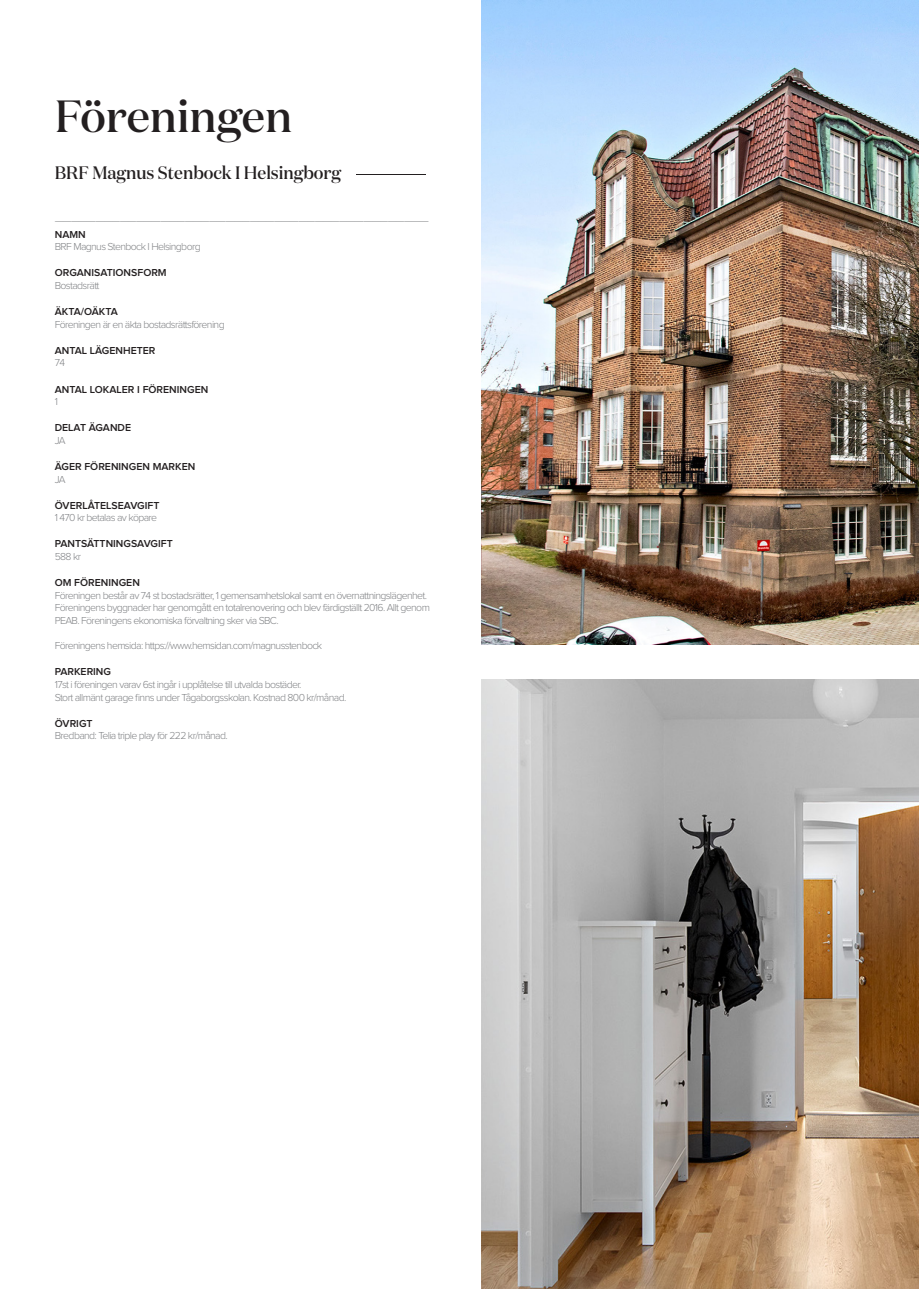
<style>
.page{position:relative;width:919px;height:1289px;background:#fff}
.page>*{position:absolute;margin:0;border:0;box-sizing:border-box;transform-origin:0 0}
.t1{font:500 45px "Domaine Disp";color:#231f20}
.t2{font:500 18px "Domaine Disp";color:#231f20;scale:.95 1}
.t3{font:300 10.5px/12.6px "Proxima Nova";letter-spacing:-.06em;color:#808285}
.t4{font:600 10.5px "Proxima Nova";color:#231f20}
</style>
<div class="page">
<hr style="left:58px;top:174px;width:368px;height:1px;background:#231f20">
<div style="left:55px;top:159px;width:300px;height:39px;background:#fff"></div>
<img style="left:481px;top:0;width:437px;height:644px">
<img style="left:481px;top:679px;width:437px;height:609px">
<h1 class="t1" style="left:55px;top:88px;width:239px">Föreningen</h1>
<h2 class="t2" style="left:55px;top:161px;width:303px">BRF Magnus Stenbock I Helsingborg</h2>
<p class="t3" style="left:55px;top:214px;width:375px">——————————————————————————————————————————————</p>
<p class="t4" style="left:55px;top:229px;width:32px">NAMN</p>
<p class="t3" style="left:55px;top:241px;width:147px">BRF Magnus Stenbock I Helsingborg</p>
<p class="t4" style="left:55px;top:268px;width:113px">ORGANISATIONSFORM</p>
<p class="t3" style="left:55px;top:279px;width:46px">Bostadsrätt</p>
<p class="t4" style="left:55px;top:307px;width:65px">ÄKTA/OÄKTA</p>
<p class="t3" style="left:55px;top:318px;width:171px">Föreningen är en äkta bostadsrättsförening</p>
<p class="t4" style="left:55px;top:345px;width:102px">ANTAL LÄGENHETER</p>
<p class="t3" style="left:55px;top:357px;width:12px">74</p>
<p class="t4" style="left:55px;top:384px;width:155px">ANTAL LOKALER I FÖRENINGEN</p>
<p class="t3" style="left:55px;top:395px;width:5px">1</p>
<p class="t4" style="left:55px;top:423px;width:78px">DELAT ÄGANDE</p>
<p class="t3" style="left:55px;top:434px;width:12px">JA</p>
<p class="t4" style="left:55px;top:462px;width:142px">ÄGER FÖRENINGEN MARKEN</p>
<p class="t3" style="left:55px;top:473px;width:12px">JA</p>
<p class="t4" style="left:55px;top:500px;width:106px">ÖVERLÅTELSEAVGIFT</p>
<p class="t3" style="left:55px;top:511px;width:104px">1 470 kr betalas av köpare</p>
<p class="t4" style="left:55px;top:539px;width:119px">PANTSÄTTNINGSAVGIFT</p>
<p class="t3" style="left:55px;top:550px;width:28px">588 kr</p>
<p class="t4" style="left:55px;top:578px;width:87px">OM FÖRENINGEN</p>
<p class="t3" style="left:55px;top:589px;width:376px">Föreningen består av 74 st bostadsrätter, 1 gemensamhetslokal samt en övernattningslägenhet.<br>Föreningens byggnader har genomgått en totalrenovering och blev färdigställt 2016. Allt genom<br>PEAB. Föreningens ekonomiska förvaltning sker via SBC.</p>
<p class="t3" style="left:55px;top:639px;width:269px">Föreningens hemsida: https://www.hemsidan.com/magnusstenbock</p>
<p class="t4" style="left:55px;top:667px;width:58px">PARKERING</p>
<p class="t3" style="left:55px;top:678px;width:293px">17st i föreningen varav 6st ingår i upplåtelse till utvalda bostäder.<br>Stort allmänt garage finns under Tågaborgsskolan. Kostnad 800 kr/månad.</p>
<p class="t4" style="left:55px;top:718px;width:39px">ÖVRIGT</p>
<p class="t3" style="left:55px;top:729px;width:174px">Bredband: Telia triple play för 222 kr/månad.</p>
</div>
